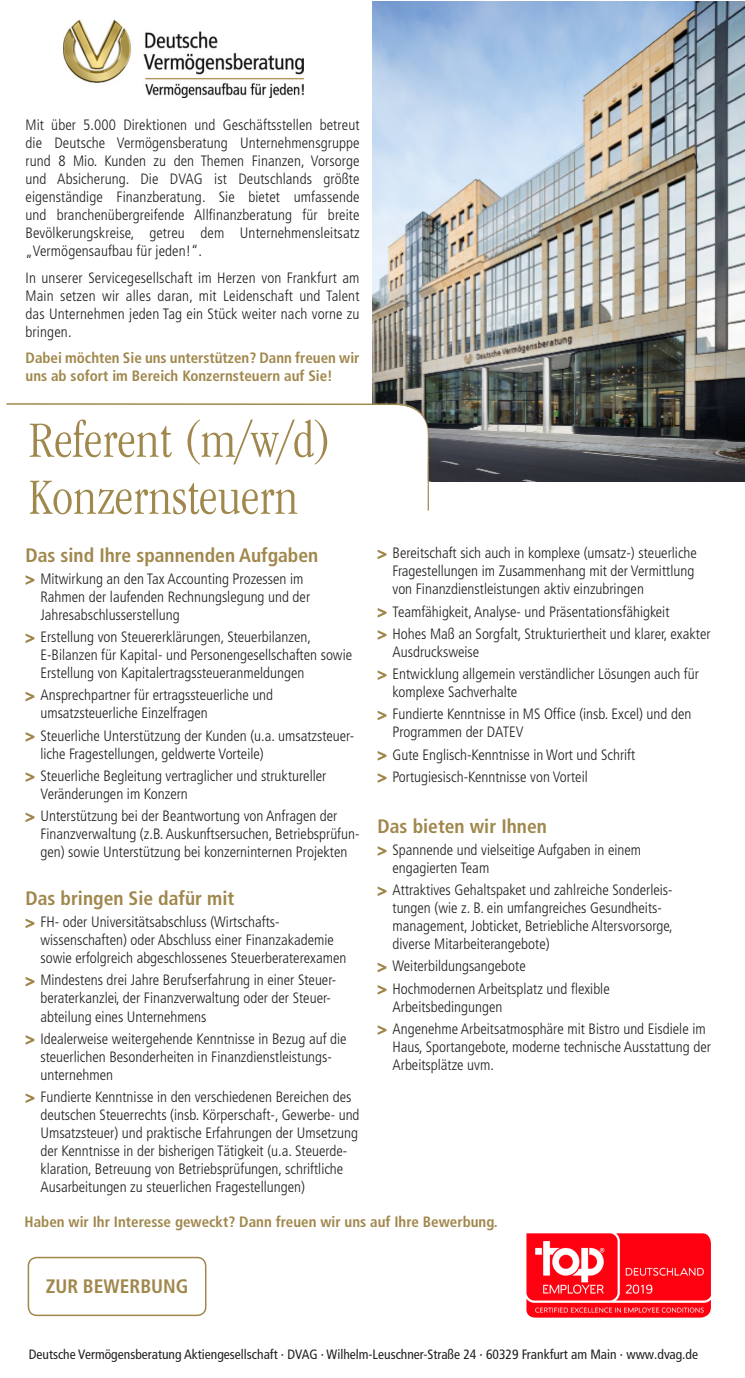
<style>
.page{position:relative;width:745px;height:1378px;background:#fff}
.page>*{position:absolute;margin:0;border:0;box-sizing:border-box;transform-origin:0 0}
.Titel_HL__GL__42_45{font:300 condensed 52.5px/57px "ITC Garamond Std";letter-spacing:.01em;color:#a0874c}
.Copy__F47__11_14{font:700 condensed 19.5px "Frutiger LT Pro";color:#a0874c}
.Copy_Bullets{font:700 condensed 19.5px "Frutiger LT Pro";color:#a0874c}
.Copy__F47__11_14-2{font:300 condensed 15px/18px "Frutiger LT Pro";color:#231f20}
.Copy__F47__11_14-3{font:700 condensed 15px/18px "Frutiger LT Pro";color:#a0874c}
.Copy__F47__11_14-4{font:condensed 13.5px "Frutiger LT Pro";color:#231f20}
.s1{font-weight:400;color:#a0874c}
</style>
<div class="page">
<img style="left:372px;top:1px;width:372px;height:481px">
<svg style="left:25px;top:575px;width:10px;height:10px"></svg>
<svg style="left:25px;top:633px;width:10px;height:10px"></svg>
<svg style="left:25px;top:692px;width:10px;height:10px"></svg>
<svg style="left:25px;top:732px;width:10px;height:10px"></svg>
<svg style="left:25px;top:772px;width:10px;height:10px"></svg>
<svg style="left:25px;top:812px;width:10px;height:10px"></svg>
<svg style="left:25px;top:918px;width:10px;height:11px"></svg>
<svg style="left:25px;top:977px;width:10px;height:10px"></svg>
<svg style="left:25px;top:1035px;width:10px;height:10px"></svg>
<svg style="left:25px;top:1093px;width:10px;height:10px"></svg>
<svg style="left:377px;top:549px;width:10px;height:11px"></svg>
<svg style="left:377px;top:608px;width:10px;height:10px"></svg>
<svg style="left:377px;top:630px;width:10px;height:10px"></svg>
<svg style="left:377px;top:670px;width:10px;height:10px"></svg>
<svg style="left:377px;top:710px;width:10px;height:11px"></svg>
<svg style="left:377px;top:751px;width:10px;height:10px"></svg>
<svg style="left:377px;top:773px;width:10px;height:10px"></svg>
<svg style="left:377px;top:846px;width:10px;height:10px"></svg>
<svg style="left:377px;top:886px;width:10px;height:10px"></svg>
<svg style="left:377px;top:962px;width:10px;height:11px"></svg>
<svg style="left:377px;top:985px;width:10px;height:10px"></svg>
<svg style="left:377px;top:1025px;width:10px;height:10px"></svg>
<img style="left:63px;top:20px;width:241px;height:78px">
<img style="left:526px;top:1233px;width:184px;height:84px">
<div style="left:28px;top:1256px;width:178px;height:60px;border:2px solid #a0874c;border-radius:9px"></div>
<svg style="left:6px;top:402px;width:423px;height:3px"></svg>
<svg style="left:372px;top:405px;width:59px;height:106px"></svg>
<p class="Copy__F47__11_14-2" style="left:26px;top:116px;width:335px;text-align:justify">Mit über 5.000 Direktionen und Geschäftsstellen betreut die Deutsche Vermögensberatung Unternehmensgruppe rund 8 Mio. Kunden zu den Themen Finanzen, Vorsorge und Absicherung. Die DVAG ist Deutschlands größte eigenständige Finanzberatung. Sie bietet umfassende und branchenübergreifende Allfinanzberatung für breite Bevölkerungskreise, getreu dem Unternehmensleitsatz „Vermögensaufbau für jeden!“.</p>
<p class="Copy__F47__11_14-2" style="left:26px;top:269px;width:335px;text-align:justify">In unserer Servicegesellschaft im Herzen von Frankfurt am Main setzen wir alles daran, mit Leidenschaft und Talent das Unternehmen jeden Tag ein Stück weiter nach vorne zu bringen.</p>
<p class="Copy__F47__11_14-3" style="left:26px;top:349px;width:335px">Dabei möchten Sie uns unterstützen? Dann freuen wir uns ab sofort im Bereich Konzernsteuern auf Sie!</p>
<p class="Titel_HL__GL__42_45" style="left:28px;top:412px;width:305px">Referent (m/w/d)<br>Konzernsteuern</p>
<p class="Copy__F47__11_14" style="left:26px;top:544px;width:294px">Das sind Ihre spannenden Aufgaben</p>
<p class="Copy__F47__11_14-2" style="left:40px;top:570px;width:271px;text-indent:-15px"><span class="s1">&gt;</span> Mitwirkung an den Tax Accounting Prozessen im<br>Rahmen der laufenden Rechnungslegung und der<br>Jahresabschlusserstellung</p>
<p class="Copy__F47__11_14-2" style="left:40px;top:628px;width:313px;text-indent:-15px"><span class="s1">&gt;</span> Erstellung von Steuererklärungen, Steuerbilanzen,<br>E-Bilanzen für Kapital- und Personengesellschaften sowie<br>Erstellung von Kapitalertragssteueranmeldungen</p>
<p class="Copy__F47__11_14-2" style="left:40px;top:686px;width:234px;text-indent:-15px"><span class="s1">&gt;</span> Ansprechpartner für ertragssteuerliche und umsatzsteuerliche Einzelfragen</p>
<p class="Copy__F47__11_14-2" style="left:40px;top:726px;width:315px;text-indent:-15px"><span class="s1">&gt;</span> Steuerliche Unterstützung der Kunden (u.a. umsatzsteuer&shy;liche Fragestellungen, geldwerte Vorteile)</p>
<p class="Copy__F47__11_14-2" style="left:40px;top:767px;width:287px;text-indent:-15px"><span class="s1">&gt;</span> Steuerliche Begleitung vertraglicher und struktureller<br>Veränderungen im Konzern</p>
<p class="Copy__F47__11_14-2" style="left:40px;top:807px;width:320px;text-indent:-15px"><span class="s1">&gt;</span> Unterstützung bei der Beantwortung von Anfragen der<br>Finanzverwaltung (z.B. Auskunftsersuchen, Betriebsprüfun&shy;gen) sowie Unterstützung bei konzerninternen Projekten</p>
<p class="Copy_Bullets" style="left:26px;top:886px;width:210px">Das bringen Sie dafür mit</p>
<p class="Copy__F47__11_14-2" style="left:40px;top:913px;width:307px;text-indent:-15px"><span class="s1">&gt;</span> FH- oder Universitätsabschluss (Wirtschafts&shy;wissenschaften) oder Abschluss einer Finanzakademie sowie erfolgreich abgeschlossenes Steuerberaterexamen</p>
<p class="Copy__F47__11_14-2" style="left:40px;top:971px;width:297px;text-indent:-15px"><span class="s1">&gt;</span> Mindestens drei Jahre Berufserfahrung in einer Steuer&shy;beraterkanzlei, der Finanzverwaltung oder der Steuer&shy;abteilung eines Unternehmens</p>
<p class="Copy__F47__11_14-2" style="left:40px;top:1029px;width:307px;text-indent:-15px"><span class="s1">&gt;</span> Idealerweise weitergehende Kenntnisse in Bezug auf die steuerlichen Besonderheiten in Finanzdienstleistungs&shy;unternehmen</p>
<p class="Copy__F47__11_14-2" style="left:40px;top:1088px;width:320px;text-indent:-15px"><span class="s1">&gt;</span> Fundierte Kenntnisse in den verschiedenen Bereichen des deutschen Steuerrechts (insb. Körperschaft-, Gewerbe- und Umsatzsteuer) und praktische Erfahrungen der Umsetzung der Kenntnisse in der bisherigen Tätigkeit (u.a. Steuerde&shy;klaration, Betreuung von Betriebsprüfungen, schriftliche Ausarbeitungen zu steuerlichen Fragestellungen)</p>
<p class="Copy__F47__11_14-2" style="left:392px;top:544px;width:306px;text-indent:-15px"><span class="s1">&gt;</span> Bereitschaft sich auch in komplexe (umsatz-) steuerliche<br>Fragestellungen im Zusammenhang mit der Vermittlung von Finanzdienstleistungen aktiv einzubringen</p>
<p class="Copy__F47__11_14-2" style="left:377px;top:602px;width:293px"><span class="s1">&gt;</span> Teamfähigkeit, Analyse- und Präsentationsfähigkeit</p>
<p class="Copy__F47__11_14-2" style="left:392px;top:625px;width:319px;text-indent:-15px"><span class="s1">&gt;</span> Hohes Maß an Sorgfalt, Strukturiertheit und klarer, exakter<br>Ausdrucksweise</p>
<p class="Copy__F47__11_14-2" style="left:392px;top:665px;width:308px;text-indent:-15px"><span class="s1">&gt;</span> Entwicklung allgemein verständlicher Lösungen auch für komplexe Sachverhalte</p>
<p class="Copy__F47__11_14-2" style="left:392px;top:705px;width:300px;text-indent:-15px"><span class="s1">&gt;</span> Fundierte Kenntnisse in MS Office (insb. Excel) und den<br>Programmen der DATEV</p>
<p class="Copy__F47__11_14-2" style="left:377px;top:745px;width:259px"><span class="s1">&gt;</span> Gute Englisch-Kenntnisse in Wort und Schrift</p>
<p class="Copy__F47__11_14-2" style="left:377px;top:768px;width:211px"><span class="s1">&gt;</span> Portugiesisch-Kenntnisse von Vorteil</p>
<p class="Copy_Bullets" style="left:377px;top:815px;width:171px">Das bieten wir Ihnen</p>
<p class="Copy__F47__11_14-2" style="left:392px;top:841px;width:250px;text-indent:-15px"><span class="s1">&gt;</span> Spannende und vielseitige Aufgaben in einem engagierten Team</p>
<p class="Copy__F47__11_14-2" style="left:392px;top:881px;width:282px;text-indent:-15px"><span class="s1">&gt;</span> Attraktives Gehaltspaket und zahlreiche Sonderleis&shy;tungen (wie z. B. ein umfangreiches Gesundheits&shy;management, Jobticket, Betriebliche Altersvorsorge, diverse Mitarbeiterangebote)</p>
<p class="Copy__F47__11_14-2" style="left:377px;top:957px;width:149px"><span class="s1">&gt;</span> Weiterbildungsangebote</p>
<p class="Copy__F47__11_14-2" style="left:392px;top:979px;width:219px;text-indent:-15px"><span class="s1">&gt;</span> Hochmodernen Arbeitsplatz und flexible<br>Arbeitsbedingungen</p>
<p class="Copy__F47__11_14-2" style="left:392px;top:1020px;width:320px;text-indent:-15px"><span class="s1">&gt;</span> Angenehme Arbeitsatmosphäre mit Bistro und Eisdiele im<br>Haus, Sportangebote, moderne technische Ausstattung der<br>Arbeitsplätze uvm.</p>
<p class="Copy__F47__11_14-3" style="left:25px;top:1213px;width:474px">Haben wir Ihr Interesse geweckt? Dann freuen wir uns auf Ihre Bewerbung.</p>
<p class="Copy__F47__11_14" style="left:46px;top:1275px;width:144px">ZUR BEWERBUNG</p>
<p class="Copy__F47__11_14-4" style="left:29px;top:1346px;width:670px">Deutsche Vermögensberatung Aktiengesellschaft · DVAG · Wilhelm-Leuschner-Straße 24 · 60329 Frankfurt am Main · www.dvag.de</p>
</div>
